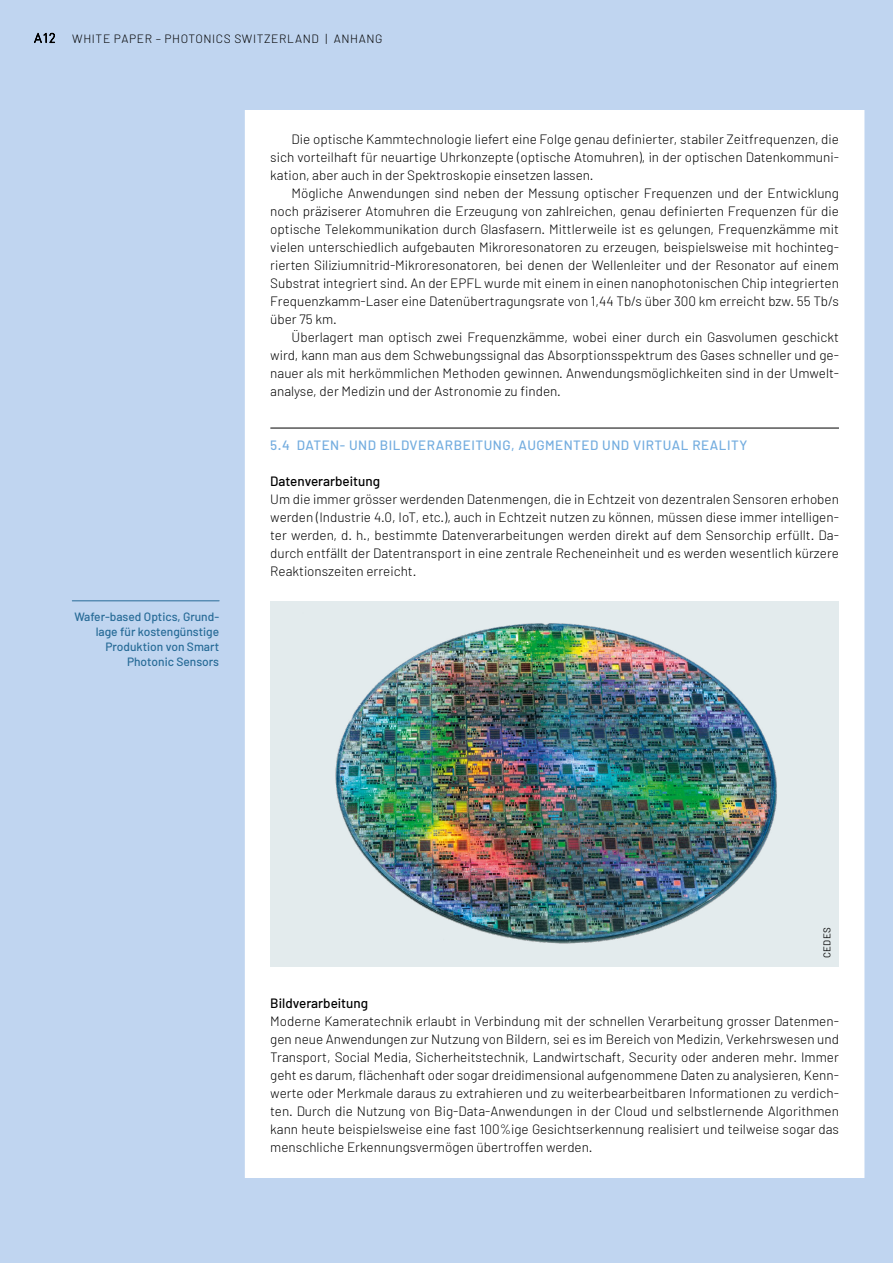
<style>
.page{position:relative;width:893px;height:1263px;background:#c0d5f0}
.page>*{position:absolute;margin:0;border:0;box-sizing:border-box;transform-origin:0 0}
.t1{font:300 13.5px/18px "Barlow";color:#000;text-align:justify}
.t2{font:500 13.5px "Barlow";letter-spacing:.04em;color:#74addf}
.t3{font:500 13.5px "Barlow";color:#000}
.t4{font:500 12px/15px "Barlow";color:#276b97;text-align:right}
.t5{font:300 12px "Barlow";letter-spacing:.05em;color:#000}
.t6{font:9.75px "Barlow";letter-spacing:.02em;color:#000}
.s1{font-family:"DIN Next Stencil";font-weight:200;font-size:13.5px}
</style>
<div class="page">
<div style="left:245px;top:110px;width:620px;height:1068px;background:#fff"></div>
<hr style="left:72px;top:600px;width:147px;height:1px;background:#276b97">
<div style="left:270px;top:601px;width:569px;height:365px;background:#e3ebed"></div>
<img style="left:335px;top:623px;width:442px;height:321px">
<svg style="left:34px;top:33px;width:21px;height:11px"></svg>
<p class="t5" style="left:34px;top:31px;width:350px"><span class="s1">A12</span> WHITE PAPER – PHOTONICS SWITZERLAND | ANHANG</p>
<p class="t1" style="left:270px;top:130px;width:570px;text-indent:21px">Die optische Kammtechnologie liefert eine Folge genau definierter, stabiler Zeitfrequenzen, die sich vorteilhaft für neuartige Uhrkonzepte (optische Atomuhren), in der optischen Datenkommuni&shy;kation, aber auch in der Spektroskopie einsetzen lassen.</p>
<p class="t1" style="left:270px;top:184px;width:570px;text-indent:21px">Mögliche Anwendungen sind neben der Messung optischer Frequenzen und der Entwicklung noch präziserer Atomuhren die Erzeugung von zahlreichen, genau definierten Frequenzen für die optische Telekommunikation durch Glasfasern. Mittlerweile ist es gelungen, Frequenzkämme mit vielen unterschiedlich aufgebauten Mikroresonatoren zu erzeugen, beispielsweise mit hochinteg&shy;rierten Siliziumnitrid-Mikroresonatoren, bei denen der Wellenleiter und der Resonator auf einem Substrat integriert sind. An der EPFL wurde mit einem in einen nanophotonischen Chip integrierten Frequenzkamm-Laser eine Datenübertragungsrate von 1,44 Tb/s über 300 km erreicht bzw. 55 Tb/s über 75 km.</p>
<p class="t1" style="left:270px;top:328px;width:570px;text-indent:21px">Überlagert man optisch zwei Frequenzkämme, wobei einer durch ein Gasvolumen geschickt wird, kann man aus dem Schwebungssignal das Absorptionsspektrum des Gases schneller und ge&shy;nauer als mit herkömmlichen Methoden gewinnen. Anwendungsmöglichkeiten sind in der Umwelt&shy;analyse, der Medizin und der Astronomie zu finden.</p>
<p class="t4" style="left:74px;top:609px;width:146px">Wafer-based Optics, Grund&shy;lage für kostengünstige<br>Produktion von Smart<br>Photonic Sensors</p>
<p class="t2" style="left:270px;top:437px;width:478px">5.4 DATEN- UND BILDVERARBEITUNG, AUGMENTED UND VIRTUAL REALITY</p>
<p class="t3" style="left:270px;top:473px;width:111px">Datenverarbeitung</p>
<p class="t1" style="left:270px;top:490px;width:570px">Um die immer grösser werdenden Datenmengen, die in Echtzeit von dezentralen Sensoren erhoben werden (Industrie 4.0, IoT, etc.), auch in Echtzeit nutzen zu können, müssen diese immer intelligen&shy;ter werden, d. h., bestimmte Datenverarbeitungen werden direkt auf dem Sensorchip erfüllt. Da&shy;durch entfällt der Datentransport in eine zentrale Recheneinheit und es werden wesentlich kürzere Reaktionszeiten erreicht.</p>
<p class="t6" style="left:821px;top:958px;width:32px;rotate:-90deg">CEDES</p>
<p class="t3" style="left:270px;top:995px;width:99px">Bildverarbeitung</p>
<p class="t1" style="left:270px;top:1012px;width:570px">Moderne Kameratechnik erlaubt in Verbindung mit der schnellen Verarbeitung grosser Datenmen&shy;gen neue Anwendungen zur Nutzung von Bildern, sei es im Bereich von Medizin, Verkehrswesen und Transport, Social Media, Sicherheitstechnik, Landwirtschaft, Security oder anderen mehr. Immer geht es darum, flächenhaft oder sogar dreidimensional aufgenommene Daten zu analysieren, Kenn&shy;werte oder Merkmale daraus zu extrahieren und zu weiterbearbeitbaren Informationen zu verdich&shy;ten. Durch die Nutzung von Big-Data-Anwendungen in der Cloud und selbstlernende Algorithmen kann heute beispielsweise eine fast 100%ige Gesichtserkennung realisiert und teilweise sogar das menschliche Erkennungsvermögen übertroffen werden.</p>
</div>
